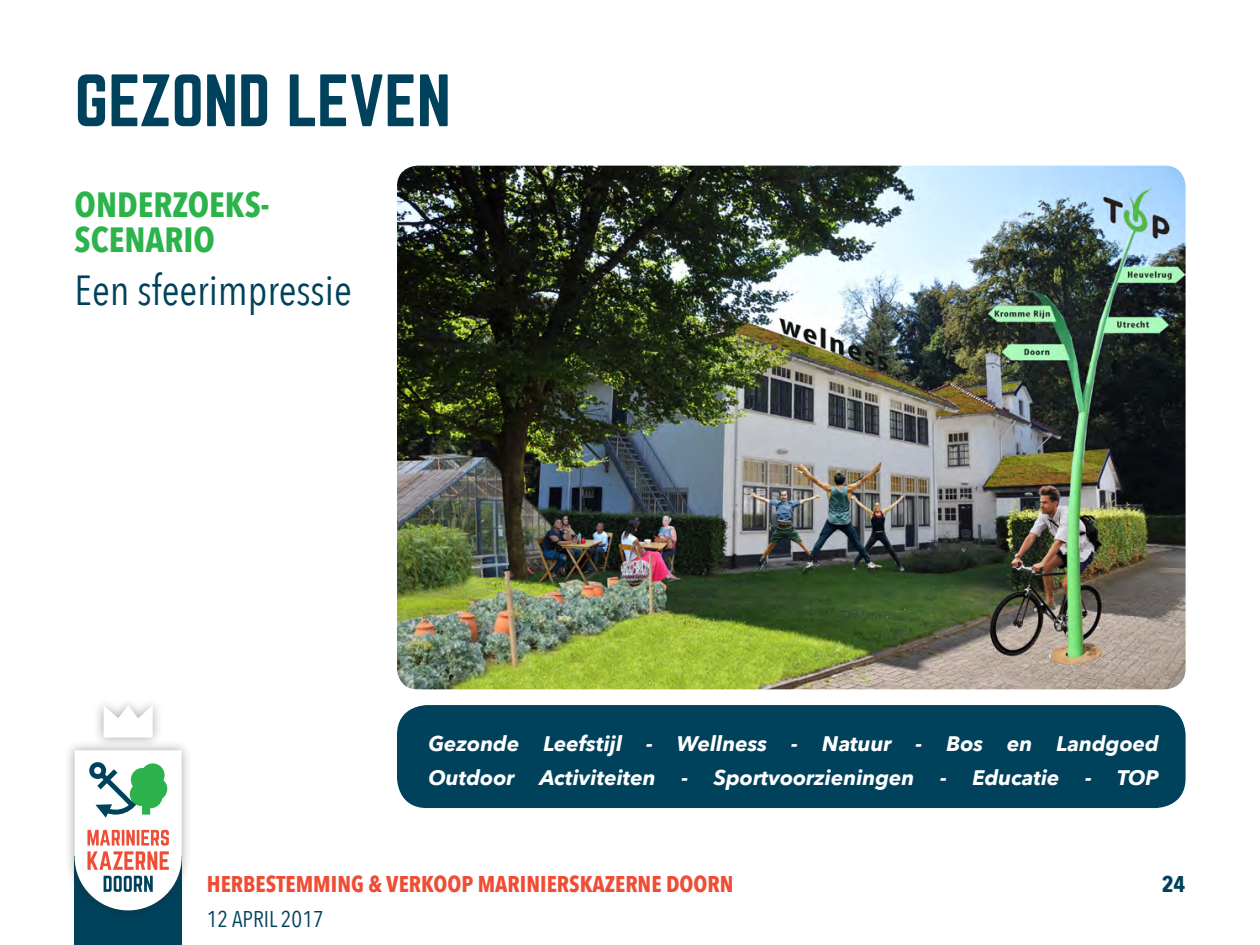
<style>
.page{position:relative;width:1260px;height:945px;background:#fff}
.page>*{position:absolute;margin:0;border:0;box-sizing:border-box;transform-origin:0 0}
.t1{font:64.75px "Norwester";color:#00425c}
.body{font:42px "Avenir Next Condensed";color:#00425c}
.body-2{font:700 35px "Avenir Next Condensed";color:#2cb34b}
.t2{font:700 22.75px "Avenir Next Condensed";color:#ef4d35}
.t3{font:22.75px "Avenir Next Condensed";color:#00425c}
.t4{font:700 22.75px "Avenir Next Condensed";color:#00425c}
.opsomming{font:italic 700 21px "Avenir Next";color:#fff}
</style>
<div class="page">
<img style="left:397px;top:166px;width:789px;height:523px">
<div style="left:397px;top:705px;width:789px;height:103px;background:#00425c;border-radius:30px"></div>
<div style="left:74px;top:857px;width:108px;height:88px;background:#00425c"></div>
<div style="left:64px;top:740px;width:128px;height:181px;background:#231f20;opacity:.4"></div>
<div style="left:93px;top:696px;width:70px;height:52px;background:#231f20;opacity:.4"></div>
<svg style="left:104px;top:705px;width:49px;height:33px"></svg>
<svg style="left:75px;top:750px;width:107px;height:160px"></svg>
<p class="t1" style="left:75px;top:70px;width:378px">GEZOND LEVEN</p>
<p class="body-2" style="left:75px;top:184px;width:196px">ONDERZOEKS-</p>
<p class="body-2" style="left:75px;top:219px;width:142px">SCENARIO</p>
<p class="body" style="left:75px;top:254px;width:279px">Een sfeerimpressie</p>
<p class="opsomming" style="left:429px;top:726px;width:732px">Gezonde Leefstijl - Wellness - Natuur - Bos en Landgoed</p>
<p class="opsomming" style="left:429px;top:759px;width:732px">Outdoor Activiteiten - Sportvoorzieningen - Educatie - TOP</p>
<p class="t2" style="left:207px;top:870px;width:528px">HERBESTEMMING &amp; VERKOOP MARINIERSKAZERNE DOORN</p>
<p class="t3" style="left:207px;top:900px;width:118px">12 APRIL 2017</p>
<p class="t4" style="left:1162px;top:870px;width:25px">24</p>
</div>
